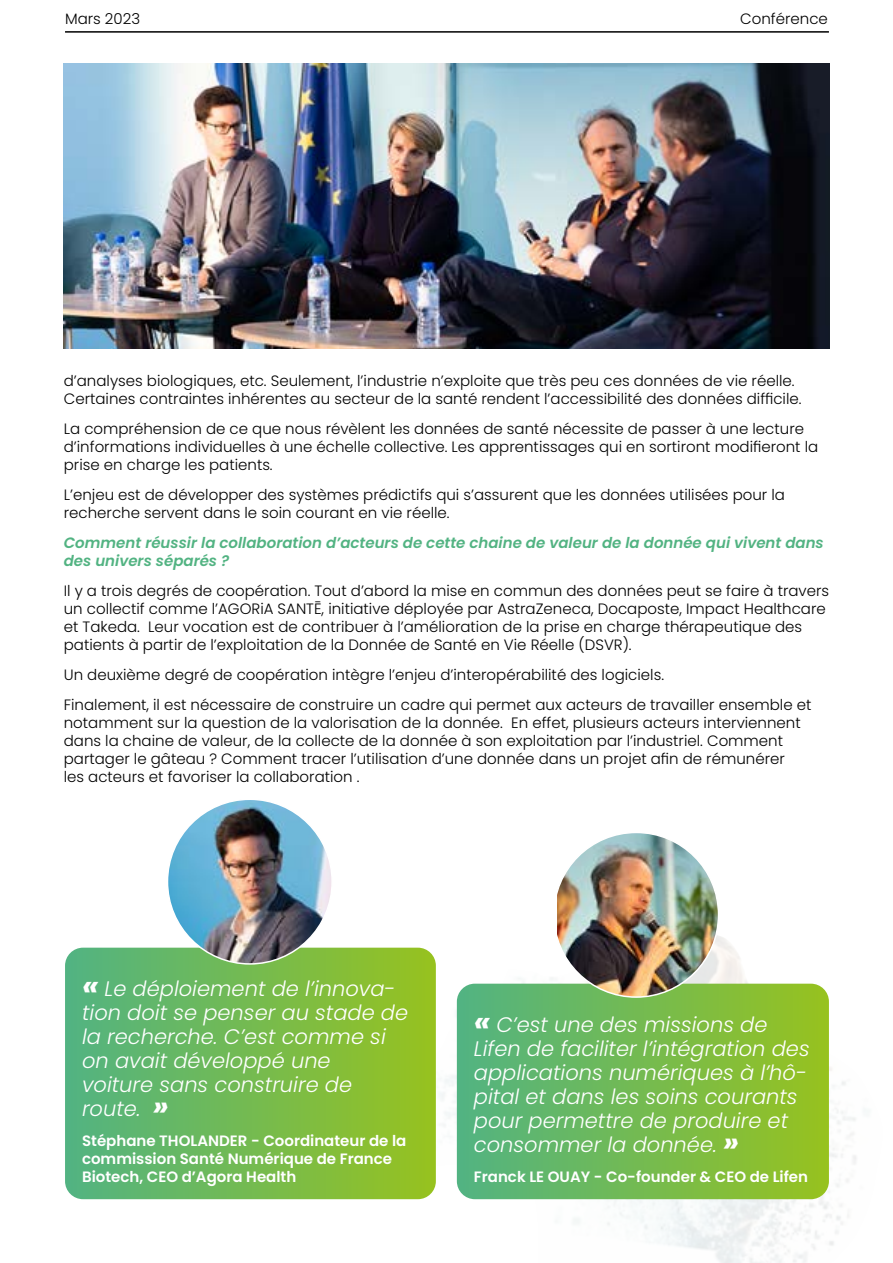
<style>
.page{position:relative;width:893px;height:1263px;background:#fff}
.page>*{position:absolute;margin:0;border:0;box-sizing:border-box;transform-origin:0 0}
.t1{font:italic 300 21px/24px "Poppins";color:#fff}
.t2{font:300 15px/18px "Poppins";color:#000}
.t3{font:600 15px/18px "Poppins";color:#fff}
.t4{font:italic 600 15px/18px "Poppins";color:#52b382}
.s1{font-weight:700;font-size:30px}
.s2{font-weight:700;font-size:28.5px}
</style>
<div class="page">
<hr style="left:65px;top:31px;width:764px;height:2px;background:#000">
<img style="left:64px;top:64px;width:765px;height:285px">
<svg style="left:65px;top:948px;width:371px;height:251px;background:#74ba51"></svg>
<svg style="left:457px;top:984px;width:372px;height:215px;background:#74ba51"></svg>
<img style="left:167px;top:799px;width:165px;height:165px;border-radius:82px">
<img style="left:557px;top:835px;width:161px;height:162px">
<p class="t2" style="left:65px;top:10px;width:77px">Mars 2023</p>
<p class="t2" style="left:740px;top:10px;width:89px">Conférence</p>
<p class="t2" style="left:64px;top:371px;width:739px">d’analyses biologiques, etc. Seulement, l’industrie n’exploite que très peu ces données de vie réelle.<br>Certaines contraintes inhérentes au secteur de la santé rendent l’accessibilité des données difficile.</p>
<p class="t2" style="left:64px;top:419px;width:756px">La compréhension de ce que nous révèlent les données de santé nécessite de passer à une lecture d’informations individuelles à une échelle collective. Les apprentissages qui en sortiront modifieront la prise en charge les patients.</p>
<p class="t2" style="left:64px;top:485px;width:723px">L’enjeu est de développer des systèmes prédictifs qui s’assurent que les données utilisées pour la recherche servent dans le soin courant en vie réelle.</p>
<p class="t4" style="left:64px;top:533px;width:761px">Comment réussir la collaboration d’acteurs de cette chaine de valeur de la donnée qui vivent dans des univers séparés ?</p>
<p class="t2" style="left:64px;top:581px;width:767px">Il y a trois degrés de coopération. Tout d’abord la mise en commun des données peut se faire à travers un collectif comme l’AGORiA SANTĒ, initiative déployée par AstraZeneca, Docaposte, Impact Healthcare et Takeda. Leur vocation est de contribuer à l’amélioration de la prise en charge thérapeutique des patients à partir de l’exploitation de la Donnée de Santé en Vie Réelle (DSVR).</p>
<p class="t2" style="left:64px;top:665px;width:602px">Un deuxième degré de coopération intègre l’enjeu d’interopérabilité des logiciels.</p>
<p class="t2" style="left:64px;top:695px;width:749px">Finalement, il est nécessaire de construire un cadre qui permet aux acteurs de travailler ensemble et notamment sur la question de la valorisation de la donnée. En effet, plusieurs acteurs interviennent dans la chaine de valeur, de la collecte de la donnée à son exploitation par l’industriel. Comment partager le gâteau ? Comment tracer l’utilisation d’une donnée dans un projet afin de rémunérer<br>les acteurs et favoriser la collaboration .</p>
<p class="t1" style="left:82px;top:977px;width:328px"><span class="s1">«</span> Le déploiement de l’innova&shy;tion doit se penser au stade de la recherche. C’est comme si on avait développé une<br>voiture sans construire de route. <span class="s2">»</span></p>
<p class="t3" style="left:82px;top:1132px;width:326px">Stéphane THOLANDER - Coordinateur de la commission Santé Numérique de France<br>Biotech, CEO d’Agora Health</p>
<p class="t1" style="left:474px;top:1013px;width:337px"><span class="s1">«</span> C’est une des missions de<br>Lifen de faciliter l’intégration des applications numériques à l’hô&shy;pital et dans les soins courants pour permettre de produire et consommer la donnée. <span class="s2">»</span></p>
<p class="t3" style="left:474px;top:1168px;width:336px">Franck LE OUAY - Co-founder &amp; CEO de Lifen</p>
</div>
